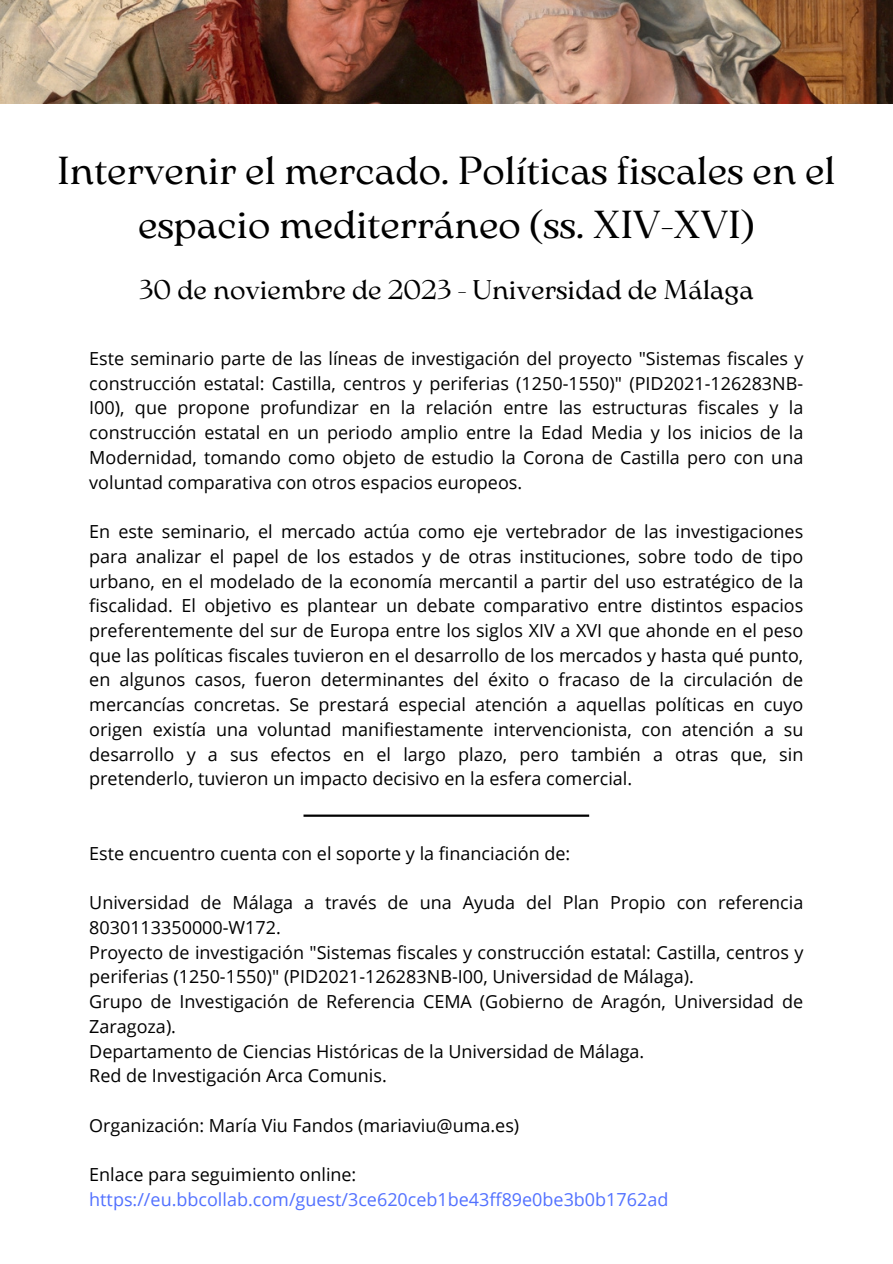
<style>
.page{position:relative;width:893px;height:1264px;background:#fff}
.page>*{position:absolute;margin:0;border:0;box-sizing:border-box;transform-origin:0 0}
.t1{font:39px/54px "Arsenica Antiqua";color:#000;text-align:center}
.t2{font:27px "Arsenica Antiqua";color:#000}
.t3{font:18px/24.8px "Open Sans";color:#000}
.t4{font:18px "Open Sans";color:#5271ff}
</style>
<div class="page">
<hr style="left:303px;top:814px;width:286px;height:2px;background:#000">
<img style="left:0;top:0;width:892px;height:103px">
<p class="t1" style="left:57px;top:146px;width:779px">Intervenir el mercado. Políticas fiscales en el espacio mediterráneo (ss. XIV-XVI)</p>
<p class="t2" style="left:139px;top:280px;width:616px">30 de noviembre de 2023 - Universidad de Málaga</p>
<p class="t3" style="left:89px;top:345px;width:715px;text-align:justify">Este seminario parte de las líneas de investigación del proyecto "Sistemas fiscales y construcción estatal: Castilla, centros y periferias (1250-1550)" (PID2021-126283NB-I00), que propone profundizar en la relación entre las estructuras fiscales y la construcción estatal en un periodo amplio entre la Edad Media y los inicios de la Modernidad, tomando como objeto de estudio la Corona de Castilla pero con una voluntad comparativa con otros espacios europeos.</p>
<p class="t3" style="left:89px;top:518px;width:715px;text-align:justify">En este seminario, el mercado actúa como eje vertebrador de las investigaciones para analizar el papel de los estados y de otras instituciones, sobre todo de tipo urbano, en el modelado de la economía mercantil a partir del uso estratégico de la fiscalidad. El objetivo es plantear un debate comparativo entre distintos espacios preferentemente del sur de Europa entre los siglos XIV a XVI que ahonde en el peso que las políticas fiscales tuvieron en el desarrollo de los mercados y hasta qué punto, en algunos casos, fueron determinantes del éxito o fracaso de la circulación de mercancías concretas. Se prestará especial atención a aquellas políticas en cuyo origen existía una voluntad manifiestamente intervencionista, con atención a su desarrollo y a sus efectos en el largo plazo, pero también a otras que, sin pretenderlo, tuvieron un impacto decisivo en la esfera comercial.</p>
<p class="t3" style="left:89px;top:840px;width:482px">Este encuentro cuenta con el soporte y la financiación de:</p>
<p class="t3" style="left:89px;top:889px;width:715px">Universidad de Málaga a través de una Ayuda del Plan Propio con referencia<br>8030113350000-W172.</p>
<p class="t3" style="left:89px;top:939px;width:715px">Proyecto de investigación "Sistemas fiscales y construcción estatal: Castilla, centros y periferias (1250-1550)" (PID2021-126283NB-I00, Universidad de Málaga).</p>
<p class="t3" style="left:89px;top:988px;width:715px">Grupo de Investigación de Referencia CEMA (Gobierno de Aragón, Universidad de<br>Zaragoza).</p>
<p class="t3" style="left:89px;top:1038px;width:556px">Departamento de Ciencias Históricas de la Universidad de Málaga.</p>
<p class="t3" style="left:89px;top:1062px;width:299px">Red de Investigación Arca Comunis.</p>
<p class="t3" style="left:89px;top:1112px;width:431px">Organización: María Viu Fandos (mariaviu@uma.es)</p>
<p class="t3" style="left:89px;top:1161px;width:269px">Enlace para seguimiento online:</p>
<p class="t4" style="left:89px;top:1186px;width:580px">https://eu.bbcollab.com/guest/3ce620ceb1be43ff89e0be3b0b1762ad</p>
</div>
